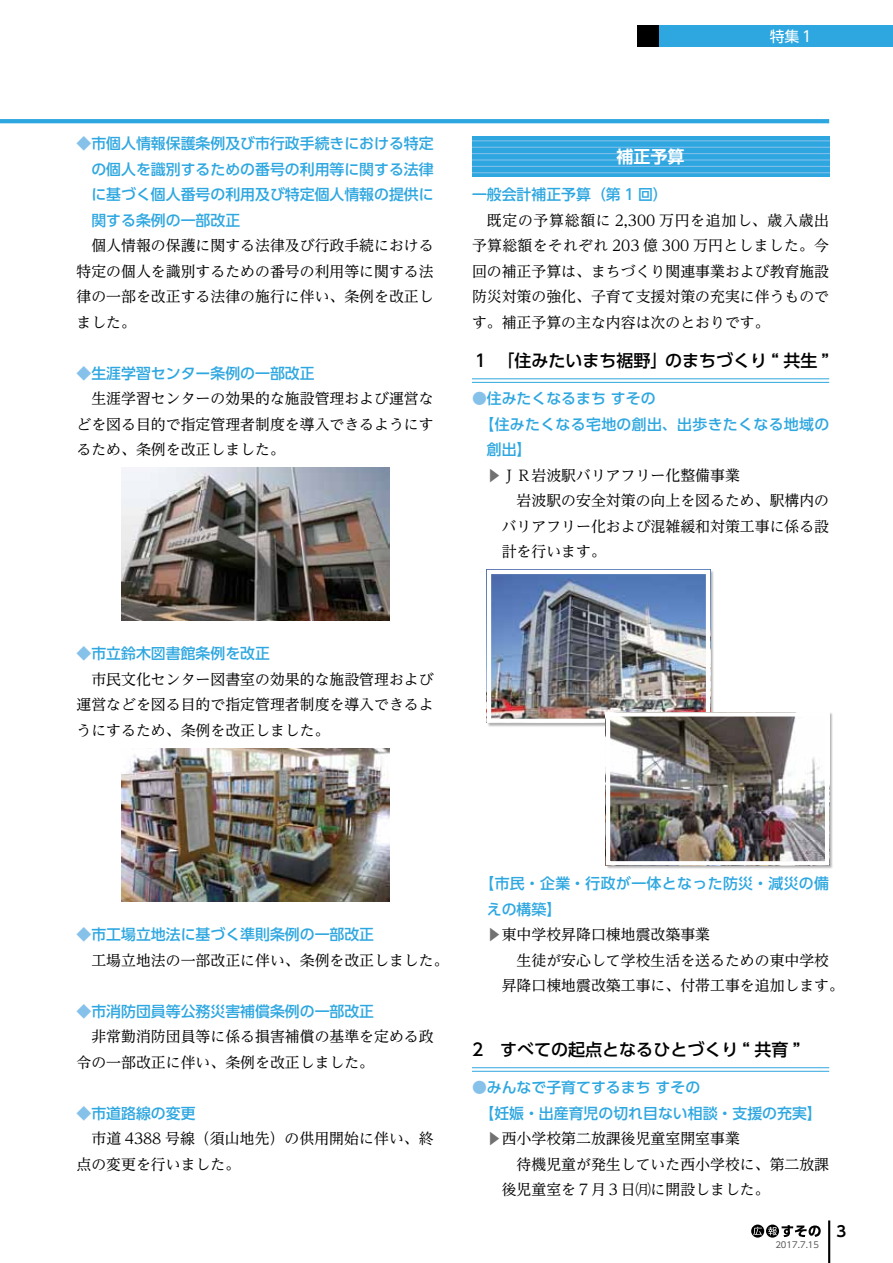
<style>
.page{position:relative;width:893px;height:1263px;background:#fff}
.page>*{position:absolute;margin:0;border:0;box-sizing:border-box;transform-origin:0 0}
.t1{font:500 16.95px "UD Shin Go Pr 6";color:#000}
.t2{font:700 16.95px "UD Shin Go Pr 6 De";color:#fff}
.t3{font:14.85px/25.5px "UD Reimin Pr 6";color:#000}
.t4{font:500 14.85px/25.5px "UD Shin Go Pr 6";color:#2ea7e0;text-align:justify}
.t5{font:500 14.85px/25.5px "UD Shin Go Pr 6";letter-spacing:.025em;color:#2ea7e0}
.t6{font:14.85px "UD Shin Go Pr 6";color:#fff}
.t7{font:14.85px "UD Reimin Pr 6";color:#727171}
.t8{font:700 14.85px "UD Shin Go Pr 6 De";color:#000}
.t9{font:8.55px "UD Shin Go Pr 6";color:#595757}
.s1{font-family:"UD Reimin Pr 6";font-weight:400;color:#86c1ea}
</style>
<div class="page">
<div style="left:638px;top:26px;width:21px;height:21px;background:#000"></div>
<div style="left:659px;top:26px;width:234px;height:21px;background:#2ea7e0"></div>
<div style="left:472px;top:136px;width:357px;height:40px;background:#2ea7e0"></div>
<hr style="left:472px;top:141px;width:357px;height:1px;background:#86c1ea">
<hr style="left:472px;top:147px;width:357px;height:1px;background:#86c1ea">
<hr style="left:472px;top:153px;width:357px;height:1px;background:#86c1ea">
<hr style="left:472px;top:160px;width:357px;height:1px;background:#86c1ea">
<hr style="left:472px;top:166px;width:357px;height:1px;background:#86c1ea">
<hr style="left:472px;top:172px;width:357px;height:1px;background:#86c1ea">
<hr style="left:472px;top:378px;width:357px;height:1px;background:#2ea7e0">
<hr style="left:472px;top:382px;width:357px;height:1px;background:#2ea7e0">
<hr style="left:472px;top:1067px;width:357px;height:1px;background:#2ea7e0">
<hr style="left:472px;top:1071px;width:357px;height:1px;background:#2ea7e0">
<div style="left:487px;top:570px;width:227px;height:157px;background:#000;opacity:.3"></div>
<img style="left:492px;top:575px;width:213px;height:143px">
<div style="left:487px;top:570px;width:223px;height:153px;border:4px solid #fff"></div>
<div style="left:606px;top:712px;width:227px;height:157px;background:#000;opacity:.3"></div>
<img style="left:611px;top:717px;width:213px;height:143px">
<div style="left:606px;top:712px;width:223px;height:153px;border:4px solid #fff"></div>
<img style="left:121px;top:468px;width:268px;height:153px">
<img style="left:121px;top:748px;width:268px;height:153px">
<svg style="left:766px;top:1224px;width:13px;height:13px"></svg>
<svg style="left:768px;top:1225px;width:53px;height:12px"></svg>
<svg style="left:751px;top:1224px;width:13px;height:13px"></svg>
<svg style="left:753px;top:1227px;width:9px;height:8px"></svg>
<hr style="left:828px;top:1220px;width:2px;height:43px;background:#000">
<svg style="left:0;top:119px;width:829px;height:4px;background:#31a8e0"></svg>
<p class="t4" style="left:91px;top:130px;width:344px;text-indent:-15px"><span class="s1">◆</span>市個人情報保護条例及び市行政手続きにおける特定の個人を識別するための番号の利用等に関する法律に基づく個人番号の利用及び特定個人情報の提供に関する条例の一部改正</p>
<p class="t3" style="left:77px;top:232px;width:359px;text-align:justify;text-indent:15px">個人情報の保護に関する法律及び行政手続における特定の個人を識別するための番号の利用等に関する法律の一部を改正する法律の施行に伴い、条例を改正しました。</p>
<p class="t4" style="left:77px;top:360px;width:240px"><span class="s1">◆</span>生涯学習センター条例の一部改正</p>
<p class="t3" style="left:77px;top:385px;width:359px;text-align:justify;text-indent:15px">生涯学習センターの効果的な施設管理および運営などを図る目的で指定管理者制度を導入できるようにするため、条例を改正しました。</p>
<p class="t4" style="left:77px;top:641px;width:195px"><span class="s1">◆</span>市立鈴木図書館条例を改正</p>
<p class="t3" style="left:77px;top:666px;width:359px;text-align:justify">　市民文化センター図書室の効果的な施設管理および運営などを図る目的で指定管理者制度を導入できるようにするため、条例を改正しました。</p>
<p class="t6" style="left:770px;top:24px;width:61px">特集１　</p>
<p class="t2" style="left:617px;top:143px;width:70px">補正予算</p>
<p class="t4" style="left:472px;top:181px;width:197px">一般会計補正予算（第 1 回）</p>
<p class="t3" style="left:472px;top:207px;width:359px;text-align:justify;text-indent:15px">既定の予算総額に 2,300 万円を追加し、歳入歳出予算総額をそれぞれ 203 億 300 万円としました。今回の補正予算は、まちづくり関連事業および教育施設防災対策の強化、子育て支援対策の充実に伴うものです。補正予算の主な内容は次のとおりです。</p>
<p class="t1" style="left:472px;top:347px;width:359px">１　「住みたいまち裾野」のまちづくり “ 共生 ”</p>
<p class="t4" style="left:472px;top:385px;width:185px"><span class="s1">●</span>住みたくなるまち すその</p>
<p class="t5" style="left:479px;top:411px;width:351px">【住みたくなる宅地の創出、出歩きたくなる地域の</p>
<p class="t4" style="left:487px;top:436px;width:46px">創出】</p>
<p class="t7" style="left:482px;top:483px;width:16px;rotate:-90deg">▼</p>
<p class="t3" style="left:502px;top:462px;width:329px">ＪＲ岩波駅バリアフリー化整備事業<br>　岩波駅の安全対策の向上を図るため、駅構内のバリアフリー化および混雑緩和対策工事に係る設計を行います。</p>
<p class="t4" style="left:77px;top:921px;width:299px"><span class="s1">◆</span>市工場立地法に基づく準則条例の一部改正</p>
<p class="t3" style="left:91px;top:947px;width:359px">工場立地法の一部改正に伴い、条例を改正しました。</p>
<p class="t4" style="left:77px;top:998px;width:299px"><span class="s1">◆</span>市消防団員等公務災害補償条例の一部改正</p>
<p class="t3" style="left:77px;top:1023px;width:359px;text-indent:15px">非常勤消防団員等に係る損害補償の基準を定める政令の一部改正に伴い、条例を改正しました。</p>
<p class="t4" style="left:77px;top:1100px;width:121px"><span class="s1">◆</span>市道路線の変更</p>
<p class="t3" style="left:77px;top:1125px;width:359px;text-indent:15px">市道 4388 号線（須山地先）の供用開始に伴い、終点の変更を行いました。</p>
<p class="t5" style="left:487px;top:870px;width:344px;text-indent:-7px">【市民・企業・行政が一体となった防災・減災の備えの構築】</p>
<p class="t7" style="left:482px;top:942px;width:16px;rotate:-90deg">▼</p>
<p class="t3" style="left:502px;top:921px;width:344px">東中学校昇降口棟地震改築事業<br>　生徒が安心して学校生活を送るための東中学校昇降口棟地震改築工事に、付帯工事を追加します。</p>
<p class="t1" style="left:472px;top:1035px;width:330px">2　すべての起点となるひとづくり “ 共育 ”</p>
<p class="t4" style="left:479px;top:1074px;width:344px;text-indent:-7px"><span class="s1">●</span>みんなで子育てするまち すその<br>【妊娠・出産育児の切れ目ない相談・支援の充実】</p>
<p class="t7" style="left:482px;top:1146px;width:16px;rotate:-90deg">▼</p>
<p class="t3" style="left:502px;top:1125px;width:329px">西小学校第二放課後児童室開室事業<br>　待機児童が発生していた西小学校に、第二放課後児童室を７月３日㈪に開設しました。</p>
<p class="t9" style="left:775px;top:1238px;width:45px">2017.7.15</p>
<p class="t8" style="left:837px;top:1219px;width:11px">3</p>
</div>
